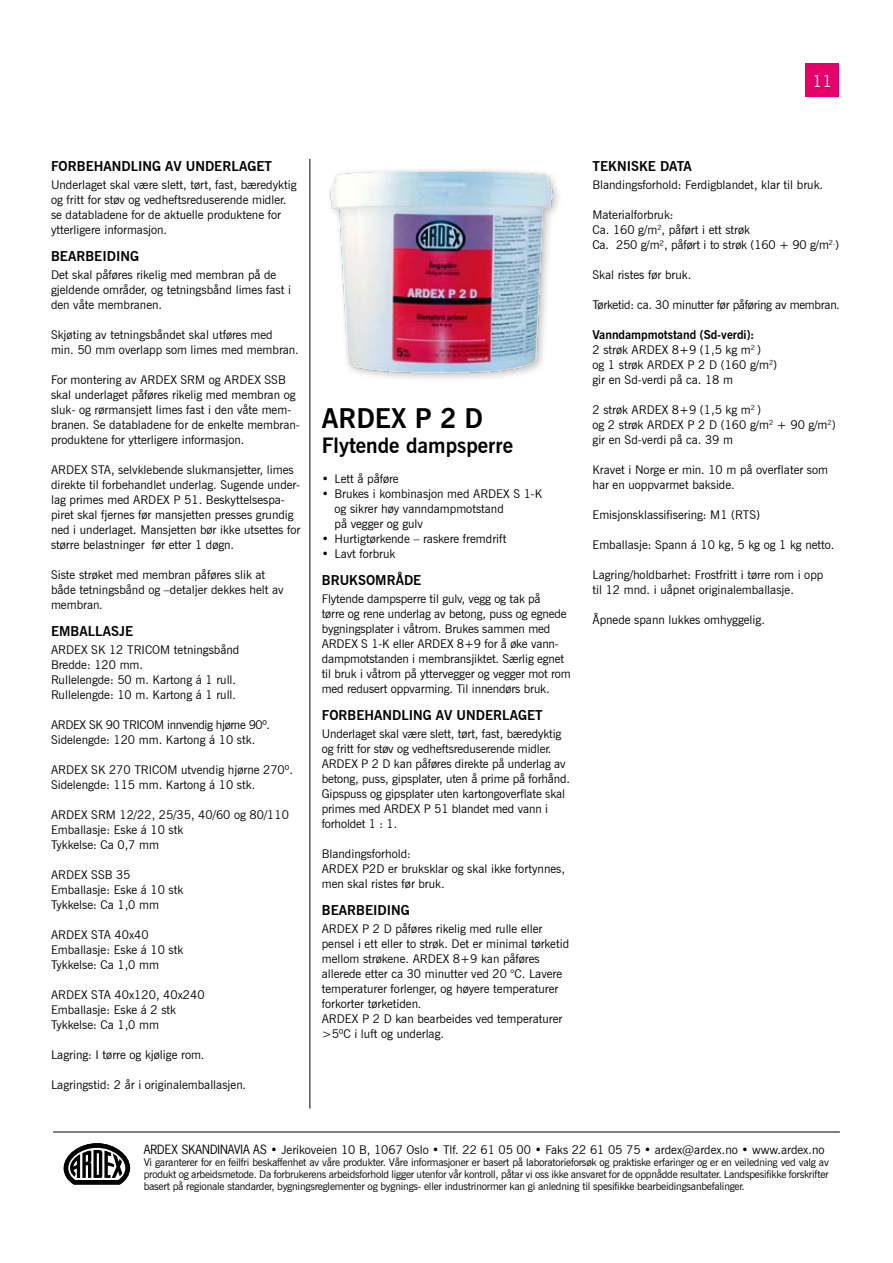
<style>
.page{position:relative;width:893px;height:1263px;background:#fff}
.page>*{position:absolute;margin:0;border:0;box-sizing:border-box;transform-origin:0 0}
.t1{font:700 27px "News Gothic BT";color:#000}
.t2{font:700 21px "News Gothic BT";color:#000}
.t3{font:16.5px "News Gothic BT";color:#fff}
.t4{font:700 13.5px "News Gothic BT";color:#000}
.t5{font:12px/15px "News Gothic BT";color:#000}
.t6{font:12px/15px "News Gothic BT";letter-spacing:-.03em;color:#000}
.t7{font:12px "News Gothic BT";letter-spacing:-.02em;color:#000}
.t8{font:10.5px/12px "News Gothic BT";letter-spacing:-.02em;color:#000;text-align:justify}
.s1{font-weight:700}
.s2{font-family:"News Gothic Std"}
</style>
<div class="page">
<div style="left:806px;top:64px;width:33px;height:33px;background:#e60069"></div>
<img style="left:330px;top:169px;width:228px;height:210px">
<svg style="left:64px;top:1143px;width:66px;height:41px"></svg>
<hr style="left:53px;top:1131px;width:787px;height:1px;background:#000">
<hr style="left:310px;top:159px;width:1px;height:949px;background:#000">
<h3 class="t3" style="left:812px;top:71px;width:21px">11</h3>
<p class="t4" style="left:51px;top:158px;width:223px">FORBEHANDLING AV UNDERLAGET</p>
<p class="t5" style="left:51px;top:177px;width:247px">Underlaget skal være slett, tørt, fast, bæredyktig og fritt for støv og vedheftsreduserende midler. se databladene for de aktuelle produktene for ytterligere informasjon.</p>
<p class="t4" style="left:51px;top:248px;width:90px">BEARBEIDING</p>
<p class="t5" style="left:51px;top:267px;width:242px">Det skal påføres rikelig med membran på de gjeldende områder, og tetningsbånd limes fast i den våte membranen.</p>
<p class="t5" style="left:51px;top:327px;width:249px">Skjøting av tetningsbåndet skal utføres med<br>min. 50 mm overlapp som limes med membran.</p>
<p class="t5" style="left:51px;top:372px;width:250px">For montering av ARDEX SRM og ARDEX SSB skal underlaget påføres rikelig med membran og sluk- og rørmansjett limes fast i den våte mem&shy;branen. Se databladene for de enkelte membran&shy;produktene for ytterligere informasjon.</p>
<p class="t5" style="left:51px;top:462px;width:251px">ARDEX STA, selvklebende slukmansjetter, limes direkte til forbehandlet underlag. Sugende under&shy;lag primes med ARDEX P 51. Beskyttelsespa&shy;piret skal fjernes før mansjetten presses grundig ned i underlaget. Mansjetten bør ikke utsettes for større belastninger før etter 1 døgn.</p>
<p class="t5" style="left:51px;top:567px;width:234px">Siste strøket med membran påføres slik at både tetningsbånd og –detaljer dekkes helt av membran.</p>
<p class="t4" style="left:51px;top:623px;width:84px">EMBALLASJE</p>
<p class="t5" style="left:51px;top:642px;width:190px">ARDEX SK 12 TRICOM tetningsbånd<br>Bredde: 120 mm.<br>Rullelengde: 50 m. Kartong á 1 rull.<br>Rullelengde: 10 m. Kartong á 1 rull.</p>
<p class="t6" style="left:51px;top:717px;width:221px">ARDEX SK 90 TRICOM innvendig hjørne 90º.<br>Sidelengde: 120 mm. Kartong á 10 stk.</p>
<p class="t5" style="left:51px;top:762px;width:243px">ARDEX SK 270 TRICOM utvendig hjørne 270º.<br>Sidelengde: 115 mm. Kartong á 10 stk.</p>
<p class="t5" style="left:51px;top:807px;width:239px">ARDEX SRM 12/22, 25/35, 40/60 og 80/110<br>Emballasje: Eske á 10 stk<br>Tykkelse: Ca 0,7 mm</p>
<p class="t5" style="left:51px;top:867px;width:134px">ARDEX SSB 35<br>Emballasje: Eske á 10 stk<br>Tykkelse: Ca 1,0 mm</p>
<p class="t5" style="left:51px;top:927px;width:134px">ARDEX STA 40x40<br>Emballasje: Eske á 10 stk<br>Tykkelse: Ca 1,0 mm</p>
<p class="t5" style="left:51px;top:987px;width:155px">ARDEX STA 40x120, 40x240<br>Emballasje: Eske á 2 stk<br>Tykkelse: Ca 1,0 mm</p>
<p class="t5" style="left:51px;top:1047px;width:155px">Lagring: I tørre og kjølige rom.</p>
<p class="t5" style="left:51px;top:1077px;width:197px">Lagringstid: 2 år i originalemballasjen.</p>
<h1 class="t1" style="left:322px;top:402px;width:163px">ARDEX P 2 D</h1>
<h2 class="t2" style="left:322px;top:433px;width:193px">Flytende dampsperre</h2>
<p class="t5" style="left:322px;top:471px;width:78px">• Lett å påføre</p>
<p class="t5" style="left:334px;top:486px;width:209px;text-indent:-13px">• Brukes i kombinasjon med ARDEX S 1-K og sikrer høy vanndampmotstand<br>på vegger og gulv</p>
<p class="t5" style="left:322px;top:531px;width:186px">• Hurtigtørkende – raskere fremdrift</p>
<p class="t5" style="left:322px;top:546px;width:75px">• Lavt forbruk</p>
<p class="t4" style="left:322px;top:572px;width:101px">BRUKSOMRÅDE</p>
<p class="t5" style="left:322px;top:591px;width:251px">Flytende dampsperre til gulv, vegg og tak på<br>tørre og rene underlag av betong, puss og egnede bygningsplater i våtrom. Brukes sammen med ARDEX S 1-K eller ARDEX 8+9 for å øke vann&shy;dampmotstanden i membransjiktet. Særlig egnet til bruk i våtrom på yttervegger og vegger mot rom med redusert oppvarming. Til innendørs bruk.</p>
<p class="t4" style="left:322px;top:707px;width:223px">FORBEHANDLING AV UNDERLAGET</p>
<p class="t5" style="left:322px;top:726px;width:250px">Underlaget skal være slett, tørt, fast, bæredyktig og fritt for støv og vedheftsreduserende midler.<br>ARDEX P 2 D kan påføres direkte på underlag av betong, puss, gipsplater, uten å prime på forhånd.<br>Gipspuss og gipsplater uten kartongoverflate skal primes med ARDEX P 51 blandet med vann i forholdet 1 : 1.</p>
<p class="t5" style="left:322px;top:846px;width:245px">Blandingsforhold:<br>ARDEX P2D er bruksklar og skal ikke fortynnes, men skal ristes før bruk.</p>
<p class="t4" style="left:322px;top:902px;width:90px">BEARBEIDING</p>
<p class="t5" style="left:322px;top:921px;width:249px">ARDEX P 2 D påføres rikelig med rulle eller pensel i ett eller to strøk. Det er minimal tørketid mellom strøkene. ARDEX 8+9 kan påføres allerede etter ca 30 minutter ved 20 °C. Lavere temperaturer forlenger, og høyere temperaturer forkorter tørketiden.<br>ARDEX P 2 D kan bearbeides ved temperaturer &gt;5ºC i luft og underlag.</p>
<p class="t4" style="left:592px;top:158px;width:101px">TEKNISKE DATA</p>
<p class="t5" style="left:592px;top:177px;width:232px">Blandingsforhold: Ferdigblandet, klar til bruk.</p>
<p class="t5" style="left:592px;top:207px;width:248px">Materialforbruk:<br>Ca. 160 g/m<sup>2</sup>, påført i ett strøk<br>Ca. 250 g/m², påført i to strøk (160 + 90 g/m<sup>2.</sup>)</p>
<p class="t5" style="left:592px;top:267px;width:100px">Skal ristes før bruk.</p>
<p class="t7" style="left:592px;top:297px;width:249px">Tørketid: ca. 30 minutter før påføring av membran.</p>
<p class="t5" style="left:592px;top:327px;width:186px"><span class="s1">Vanndampmotstand (Sd-verdi):<br></span>2 strøk ARDEX 8+9 (1,5 kg m<sup>2</sup> )<br>og 1 strøk ARDEX P 2 D (160 g/m<sup>2</sup>) gir en Sd-verdi på ca. 18 m</p>
<p class="t5" style="left:592px;top:402px;width:245px">2 strøk ARDEX 8+9 (1,5 kg m<sup>2</sup> )<br>og 2 strøk ARDEX P 2 D (160 g/m<sup>2</sup> + 90 g/m<sup>2</sup>) gir en Sd-verdi på ca. 39 m</p>
<p class="t5" style="left:592px;top:462px;width:237px">Kravet i Norge er min. 10 m på overflater som har en uoppvarmet bakside.</p>
<p class="t5" style="left:592px;top:507px;width:169px">Emisjonsklassifisering: M1 (RTS)</p>
<p class="t5" style="left:592px;top:537px;width:243px">Emballasje: Spann á 10 kg, 5 kg og 1 kg netto.</p>
<p class="t5" style="left:592px;top:567px;width:232px">Lagring/holdbarhet: Frostfritt i tørre rom i opp til 12 mnd. i uåpnet originalemballasje.</p>
<p class="t5" style="left:592px;top:612px;width:174px">Åpnede spann lukkes omhyggelig.</p>
<p class="t5" style="left:144px;top:1142px;width:682px"><span class="s2">ARDEX SKANDINAVIA AS</span> • Jerikoveien 10 B, 1067 Oslo • Tlf. 22 61 05 00 • Faks 22 61 05 75 • ardex@ardex.no • www.ardex.no</p>
<p class="t8" style="left:144px;top:1156px;width:687px">Vi garanterer for en feilfri beskaffenhet av våre produkter. Våre informasjoner er basert på laboratorieforsøk og praktiske erfaringer og er en veiledning ved valg av produkt og arbeidsmetode. Da forbrukerens arbeidsforhold ligger utenfor vår kontroll, påtar vi oss ikke ansvaret for de oppnådde resultater. Landspesifikke forskrifter basert på regionale standarder, bygningsreglementer og bygnings- eller industrinormer kan gi anledning til spesifikke bearbeidingsanbefalinger.</p>
</div>
